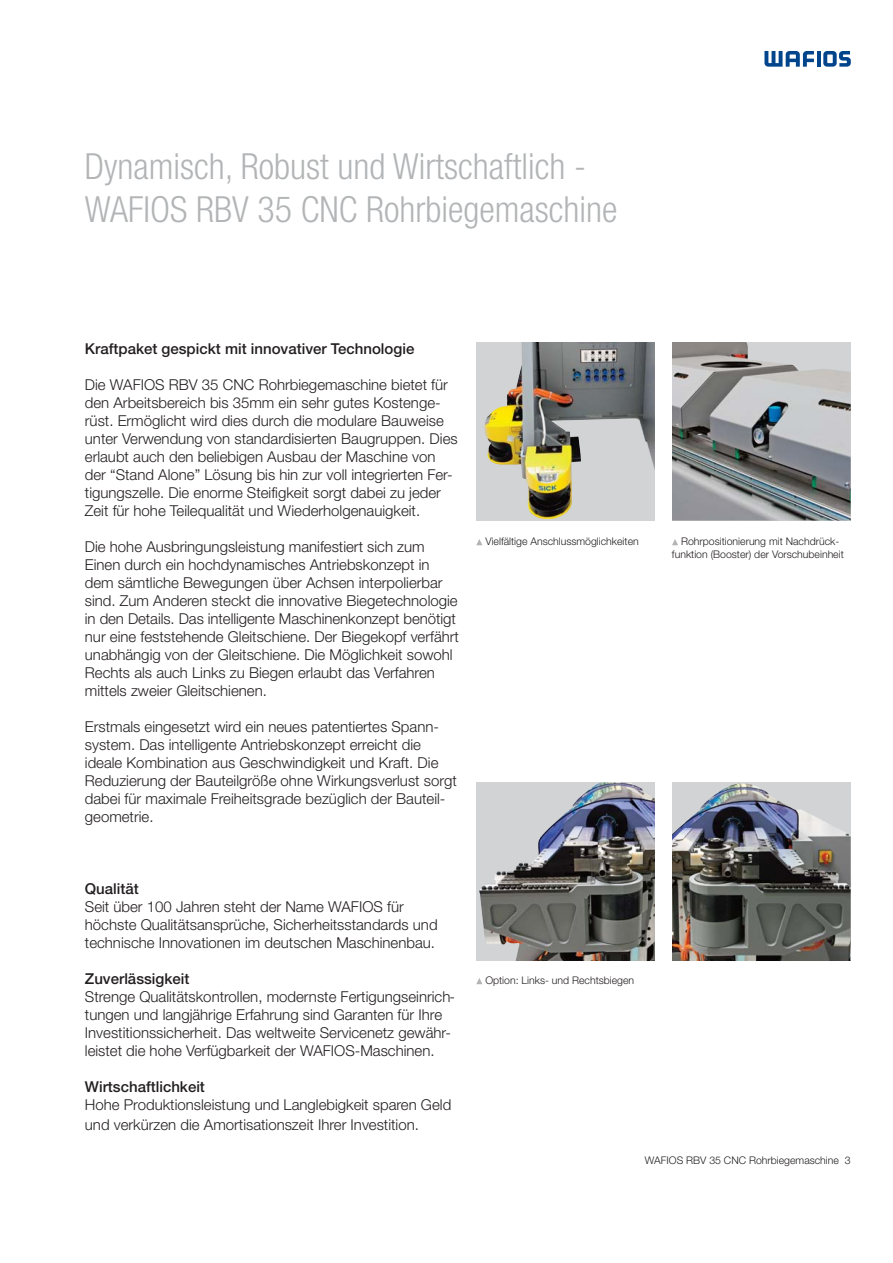
<style>
.page{position:relative;width:893px;height:1263px;background:#fff}
.page>*{position:absolute;margin:0;border:0;box-sizing:border-box;transform-origin:0 0}
.t1{font:300 condensed 36px/43.2px "Helvetica Neue LT";color:#b2b4b6}
.t2{font:300 15px/18px "Helvetica Neue LT";color:#231f20}
.t3{font:500 15px "Helvetica Neue LT";color:#231f20}
.t4{font:300 10.5px/12.6px "Helvetica Neue LT";color:#231f20;text-align:center}
</style>
<div class="page">
<svg style="left:764px;top:51px;width:49px;height:16px"></svg>
<svg style="left:817px;top:51px;width:3px;height:16px"></svg>
<svg style="left:823px;top:51px;width:27px;height:16px"></svg>
<svg style="left:476px;top:539px;width:6px;height:6px"></svg>
<svg style="left:672px;top:539px;width:6px;height:6px"></svg>
<svg style="left:476px;top:978px;width:6px;height:6px"></svg>
<img style="left:479px;top:782px;width:176px;height:179px">
<img style="left:672px;top:784px;width:178px;height:177px">
<div style="left:476px;top:342px;width:179px;height:179px;background:#d1d3d4"></div>
<img style="left:484px;top:342px;width:171px;height:177px">
<img style="left:672px;top:342px;width:178px;height:179px">
<h1 class="t1" style="left:85px;top:147px;width:534px">Dynamisch, Robust und Wirtschaftlich -<br>WAFIOS RBV 35 CNC Rohrbiegemaschine</h1>
<p class="t3" style="left:85px;top:343px;width:331px">Kraftpaket gespickt mit innovativer Technologie</p>
<p class="t2" style="left:85px;top:377px;width:374px">Die WAFIOS RBV 35 CNC Rohrbiegemaschine bietet für den Arbeitsbereich bis 35mm ein sehr gutes Kostenge&shy;rüst. Ermöglicht wird dies durch die modulare Bauweise unter Verwendung von standardisierten Baugruppen. Dies erlaubt auch den beliebigen Ausbau der Maschine von der “Stand Alone” Lösung bis hin zur voll integrierten Fer&shy;tigungszelle. Die enorme Steifigkeit sorgt dabei zu jeder Zeit für hohe Teilequalität und Wiederholgenauigkeit.</p>
<p class="t2" style="left:85px;top:539px;width:375px">Die hohe Ausbringungsleistung manifestiert sich zum Einen durch ein hochdynamisches Antriebskonzept in dem sämtliche Bewegungen über Achsen interpolierbar sind. Zum Anderen steckt die innovative Biegetechnologie in den Details. Das intelligente Maschinenkonzept benötigt nur eine feststehende Gleitschiene. Der Biegekopf verfährt unabhängig von der Gleitschiene. Die Möglichkeit sowohl Rechts als auch Links zu Biegen erlaubt das Verfahren mittels zweier Gleitschienen.</p>
<p class="t2" style="left:85px;top:719px;width:373px">Erstmals eingesetzt wird ein neues patentiertes Spann&shy;system. Das intelligente Antriebskonzept erreicht die ideale Kombination aus Geschwindigkeit und Kraft. Die Reduzierung der Bauteilgröße ohne Wirkungsverlust sorgt dabei für maximale Freiheitsgrade bezüglich der Bauteil&shy;geometrie.</p>
<p class="t3" style="left:85px;top:883px;width:55px">Qualität</p>
<p class="t2" style="left:85px;top:899px;width:354px">Seit über 100 Jahren steht der Name WAFIOS für höchste Qualitätsansprüche, Sicherheitsstandards und technische Innovationen im deutschen Maschinenbau.</p>
<p class="t3" style="left:85px;top:973px;width:106px">Zuverlässigkeit</p>
<p class="t2" style="left:85px;top:989px;width:372px">Strenge Qualitätskontrollen, modernste Fertigungseinrich&shy;tungen und langjährige Erfahrung sind Garanten für Ihre Investitionssicherheit. Das weltweite Servicenetz gewähr&shy;leistet die hohe Verfügbarkeit der WAFIOS-Maschinen.</p>
<p class="t3" style="left:85px;top:1081px;width:122px">Wirtschaftlichkeit</p>
<p class="t2" style="left:85px;top:1096px;width:368px;line-height:20.1px">Hohe Produktionsleistung und Langlebigkeit sparen Geld und verkürzen die Amortisationszeit Ihrer Investition.</p>
<p class="t4" style="left:485px;top:536px;width:155px">Vielfältige Anschlussmöglichkeiten</p>
<p class="t4" style="left:672px;top:536px;width:173px">Rohrpositionierung mit Nachdrück&shy;funktion (Booster) der Vorschubeinheit</p>
<p class="t4" style="left:485px;top:975px;width:150px">Option: Links- und Rechtsbiegen</p>
<p class="t4" style="left:645px;top:1155px;width:207px">WAFIOS RBV 35 CNC Rohrbiegemaschine 3</p>
</div>
